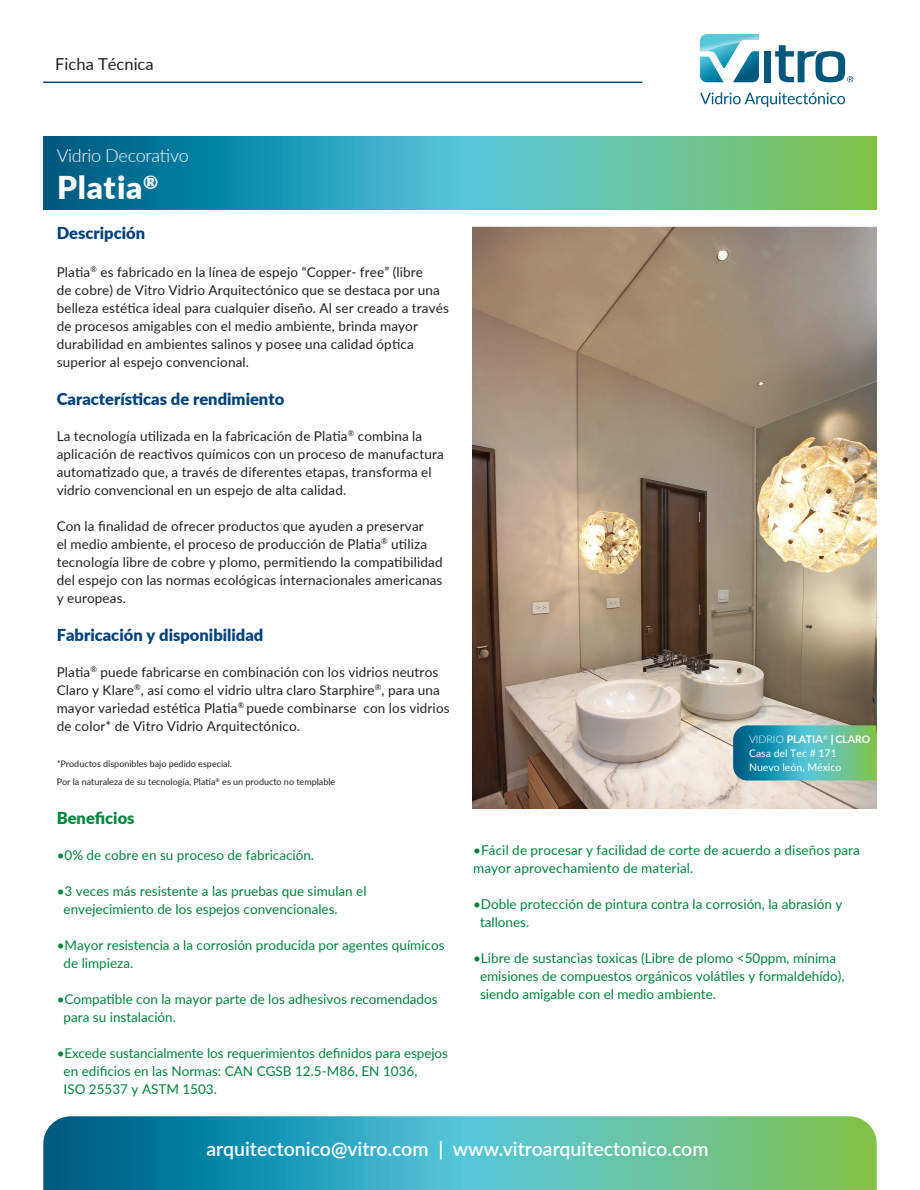
<style>
.page{position:relative;width:920px;height:1190px;background:#fff}
.page>*{position:absolute;margin:0;border:0;box-sizing:border-box;transform-origin:0 0}
.t1{font:900 31.5px "Lato";letter-spacing:.02em;color:#fff}
.t2{font:600 19.5px "Lato";color:#fff}
.t3{font:300 18px "Lato";letter-spacing:-.02em;color:#fff}
.t4{font:900 16.5px "Lato";color:#01427c}
.t5{font:16.5px "Lato";color:#231f20}
.t6{font:900 16.5px "Lato";color:#00833e}
.t7{font:13.5px/18px "Lato";letter-spacing:.01em;color:#231f20}
.t8{font:13.5px/18px "Lato";color:#00833e}
.t9{font:10.5px/13.5px "Lato";color:#fff}
.t10{font:9px/18px "Lato";color:#231f20}
.s1{font-weight:300}
.s2{font-weight:700}
.s3{font-weight:900}
</style>
<div class="page">
<img style="left:472px;top:226px;width:404px;height:582px">
<svg style="left:43px;top:136px;width:833px;height:73px;background:#42a9a1"></svg>
<div style="left:764px;top:51px;width:7px;height:31px;background:#00577d"></div>
<svg style="left:700px;top:34px;width:59px;height:48px"></svg>
<svg style="left:775px;top:45px;width:78px;height:37px"></svg>
<svg style="left:700px;top:92px;width:145px;height:15px"></svg>
<svg style="left:43px;top:1116px;width:833px;height:74px;background:#44aaa3"></svg>
<hr style="left:43px;top:82px;width:599px;height:1px;background:#01427c">
<svg style="left:733px;top:725px;width:143px;height:55px;background:#45aaa3"></svg>
<p class="t5" style="left:55px;top:52px;width:100px">Ficha Técnica</p>
<h3 class="t3" style="left:57px;top:143px;width:134px">Vidrio Decorativo</h3>
<h1 class="t1" style="left:57px;top:164px;width:102px">Plat ia<sup>®</sup></h1>
<p class="t4" style="left:57px;top:221px;width:90px">Descripción</p>
<p class="t7" style="left:57px;top:262px;width:394px">Platia<sup>®</sup> es fabricado en la línea de espejo “Copper- free” (libre<br>de cobre) de Vitro Vidrio Arquitectónico que se destaca por una belleza estética ideal para cualquier diseño. Al ser creado a través de procesos amigables con el medio ambiente, brinda mayor durabilidad en ambientes salinos y posee una calidad óptica superior al espejo convencional.</p>
<p class="t4" style="left:57px;top:386px;width:229px">Características de rendimiento</p>
<p class="t7" style="left:57px;top:426px;width:389px">La tecnología utilizada en la fabricación de Platia<sup>®</sup> combina la aplicación de reactivos químicos con un proceso de manufactura automatizado que, a través de diferentes etapas, transforma el vidrio convencional en un espejo de alta calidad.</p>
<p class="t7" style="left:57px;top:516px;width:387px">Con la finalidad de ofrecer productos que ayuden a preservar<br>el medio ambiente, el proceso de producción de Platia<sup>®</sup> utiliza tecnología libre de cobre y plomo, permitiendo la compatibilidad del espejo con las normas ecológicas internacionales americanas y europeas.</p>
<p class="t4" style="left:57px;top:622px;width:208px">Fabricación y disponibilidad</p>
<p class="t7" style="left:57px;top:662px;width:394px">Platia<sup>®</sup> puede fabricarse en combinación con los vidrios neutros Claro y Klare<sup>®</sup>, así como el vidrio ultra claro Starphire<sup>®</sup>, para una mayor variedad estética Platia<sup>®</sup> puede combinarse con los vidrios de color* de Vitro Vidrio Arquitectónico.</p>
<p class="t10" style="left:57px;top:754px;width:280px">*Productos disponibles bajo pedido especial.<br>Por la naturaleza de su tecnología, Platia<sup>®</sup> es un producto no templable</p>
<p class="t6" style="left:57px;top:806px;width:79px">Beneficios</p>
<p class="t8" style="left:57px;top:846px;width:259px">•0% de cobre en su proceso de fabricación.</p>
<p class="t8" style="left:64px;top:882px;width:304px;text-indent:-7px">•3 veces más resistente a las pruebas que simulan el envejecimiento de los espejos convencionales.</p>
<p class="t8" style="left:64px;top:936px;width:382px;text-indent:-7px">•Mayor resistencia a la corrosión producida por agentes químicos de limpieza.</p>
<p class="t8" style="left:64px;top:990px;width:375px;text-indent:-7px">•Compatible con la mayor parte de los adhesivos recomendados para su instalación.</p>
<p class="t8" style="left:64px;top:1044px;width:386px;text-indent:-7px">•Excede sustancialmente los requerimientos definidos para espejos en edificios en las Normas: CAN CGSB 12.5-M86, EN 1036,<br>ISO 25537 y ASTM 1503.</p>
<p class="t9" style="left:749px;top:732px;width:123px"><span class="s1">VIDRIO</span> <span class="s2">PLATIA</span><sup>®</sup> <span class="s3">|</span><span class="s2">CLARO<br></span>Casa del Tec # 171<br>Nuevo león, México</p>
<p class="t8" style="left:473px;top:841px;width:388px">•Fácil de procesar y facilidad de corte de acuerdo a diseños para mayor aprovechamiento de material.</p>
<p class="t8" style="left:480px;top:895px;width:364px;text-indent:-7px">•Doble protección de pintura contra la corrosión, la abrasión y tallones.</p>
<p class="t8" style="left:480px;top:949px;width:366px;text-indent:-7px">•Libre de sustancias toxicas (Libre de plomo &lt;50ppm, mínima emisiones de compuestos orgánicos volátiles y formaldehído), siendo amigable con el medio ambiente.</p>
<h2 class="t2" style="left:206px;top:1135px;width:503px">arquitectonico@vitro.com | www.vitroarquitectonico.com</h2>
</div>
